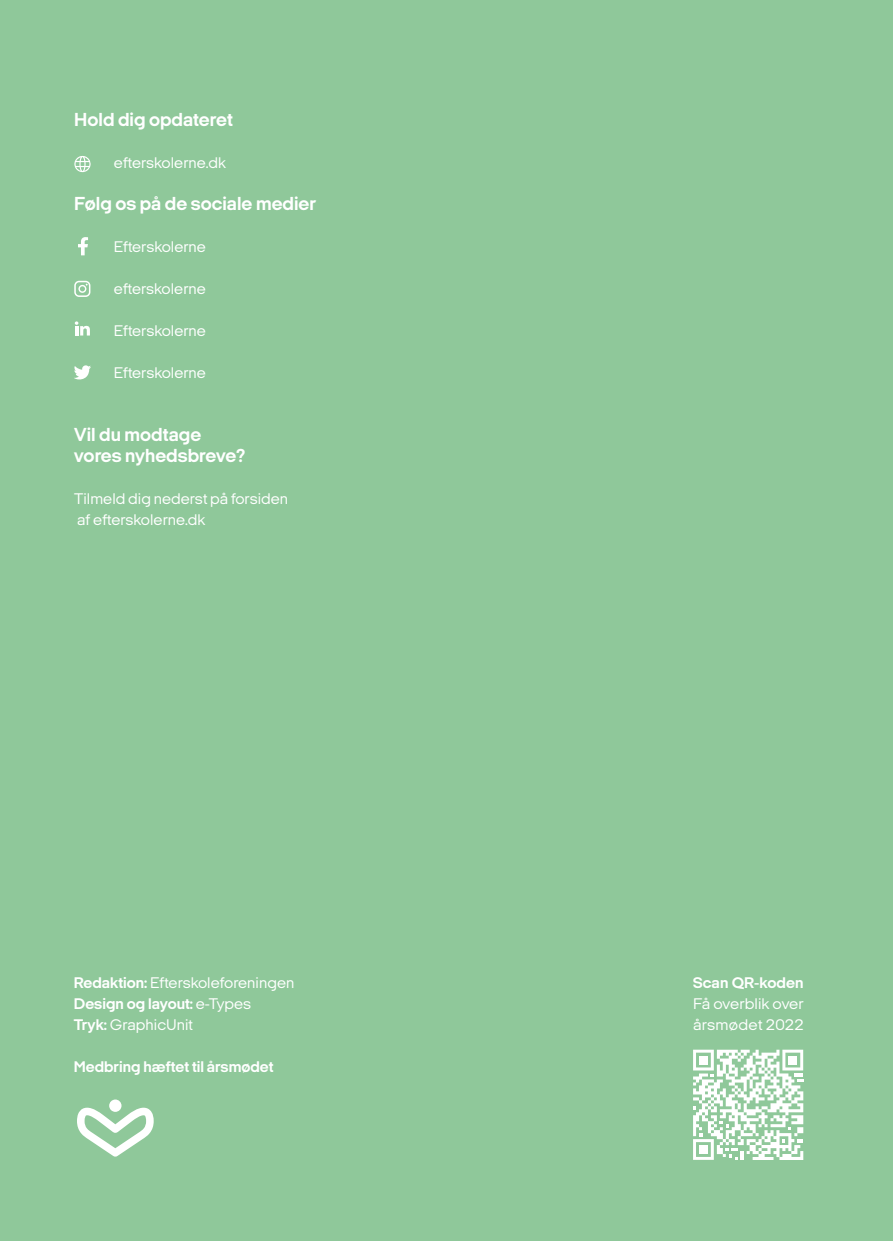
<style>
.page{position:relative;width:893px;height:1241px;background:#fff}
.page>*{position:absolute;margin:0;border:0;box-sizing:border-box;transform-origin:0 0}
.t1{font:700 19.25px/21px "Italian Plate No 2 Expanded";color:#fff}
.t2{font:15.75px/21px "Italian Plate No 2 Expanded";color:#fff}
.t3{font:700 15.75px "Italian Plate No 2 Expanded";color:#fff}
.s1{font-weight:700}
</style>
<div class="page">
<div style="left:0;top:0;width:893px;height:1240px;background:#8fc89a"></div>
<svg style="left:74px;top:156px;width:17px;height:16px"></svg>
<svg style="left:109px;top:1099px;width:13px;height:12px"></svg>
<svg style="left:77px;top:1105px;width:77px;height:51px"></svg>
<svg style="left:75px;top:321px;width:15px;height:14px"></svg>
<svg style="left:74px;top:281px;width:16px;height:16px"></svg>
<svg style="left:74px;top:365px;width:17px;height:15px"></svg>
<svg style="left:78px;top:237px;width:10px;height:18px"></svg>
<svg style="left:693px;top:1049px;width:110px;height:110px"></svg>
<div style="left:699px;top:1055px;width:9px;height:9px;background:#fff"></div>
<div style="left:699px;top:1144px;width:9px;height:9px;background:#fff"></div>
<div style="left:788px;top:1055px;width:9px;height:9px;background:#fff"></div>
<p class="t1" style="left:74px;top:109px;width:160px">Hold dig opdateret</p>
<p class="t2" style="left:114px;top:152px;width:113px">efterskolerne.dk</p>
<p class="t1" style="left:74px;top:193px;width:243px">Følg os på de sociale medier</p>
<p class="t2" style="left:114px;top:236px;width:94px">Efterskolerne</p>
<p class="t2" style="left:114px;top:278px;width:93px">efterskolerne</p>
<p class="t2" style="left:114px;top:320px;width:94px">Efterskolerne</p>
<p class="t2" style="left:114px;top:362px;width:94px">Efterskolerne</p>
<p class="t1" style="left:74px;top:424px;width:172px">Vil du modtage vores nyhedsbreve?</p>
<p class="t2" style="left:74px;top:488px;width:215px">Tilmeld dig nederst på forsiden af efterskolerne.dk</p>
<p class="t2" style="left:74px;top:971px;width:222px"><span class="s1">Redaktion:</span> Efterskoleforeningen<br><span class="s1">Design og layout:</span> e-Types<br><span class="s1">Tryk:</span> GraphicUnit</p>
<p class="t3" style="left:74px;top:1057px;width:201px">Medbring hæftet til årsmødet</p>
<p class="t3" style="left:693px;top:973px;width:112px">Scan QR-koden</p>
<p class="t2" style="left:693px;top:992px;width:112px">Få overblik over årsmødet 2022</p>
</div>
